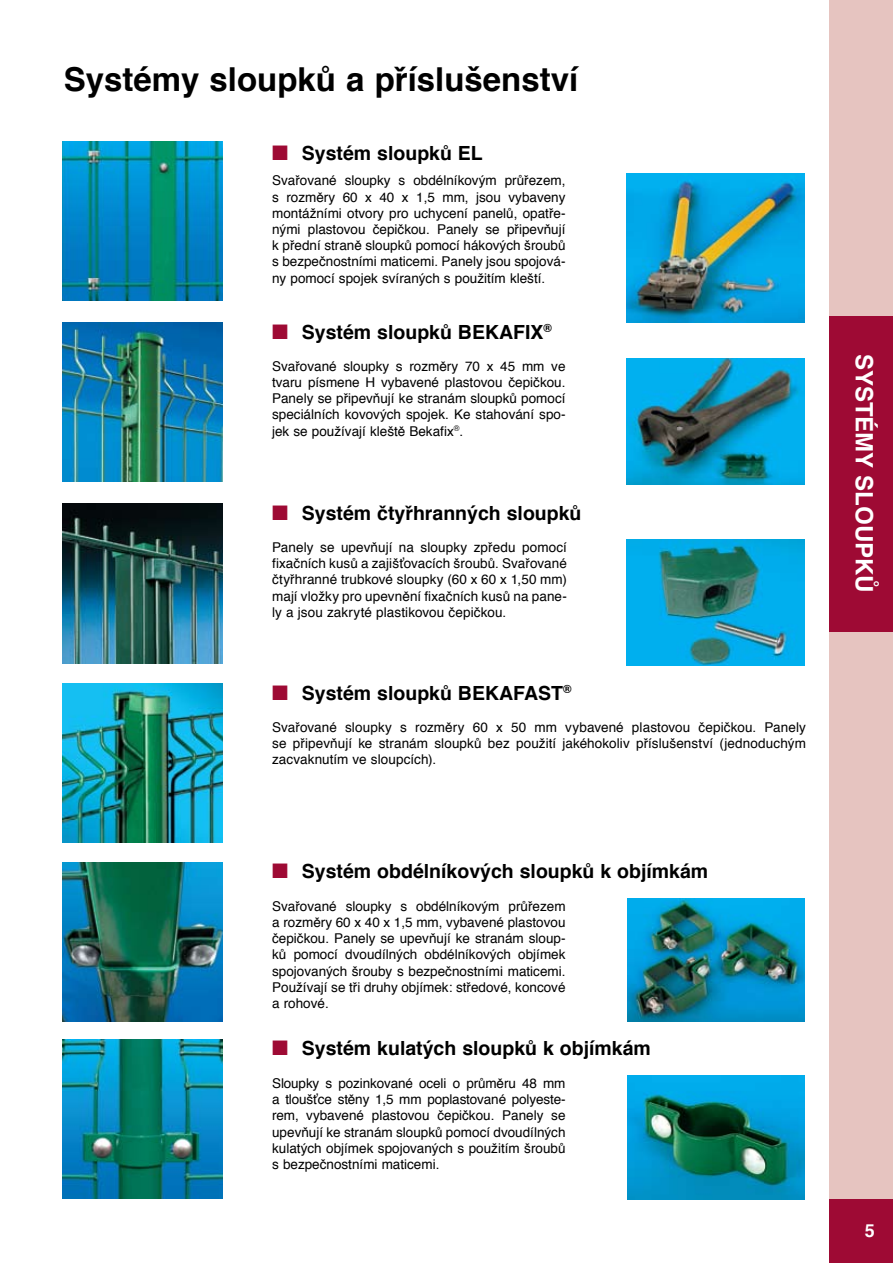
<style>
.page{position:relative;width:893px;height:1263px;background:#fff}
.page>*{position:absolute;margin:0;border:0;box-sizing:border-box;transform-origin:0 0}
.t1{font:700 33px "Helvetica";color:#000}
.t2{font:700 24px "Helvetica";color:#fff}
.t3{font:700 19.5px "Helvetica";color:#000}
.t4{font:700 18px "Helvetica";color:#fff}
.t5{font:13.5px/16.2px "Helvetica";color:#000;text-align:justify}
.s1{color:#9e0a34}
</style>
<div class="page">
<div style="left:829px;top:0;width:64px;height:1263px;background:#e6c4c0"></div>
<div style="left:829px;top:316px;width:64px;height:315px;background:#9e0a34"></div>
<div style="left:829px;top:1199px;width:64px;height:64px;background:#9e0a34"></div>
<img style="left:628px;top:898px;width:176px;height:123px">
<img style="left:628px;top:1076px;width:176px;height:123px">
<img style="left:627px;top:173px;width:177px;height:149px">
<img style="left:627px;top:358px;width:177px;height:127px">
<img style="left:63px;top:683px;width:159px;height:160px">
<img style="left:63px;top:862px;width:159px;height:159px">
<img style="left:63px;top:1039px;width:159px;height:160px">
<img style="left:63px;top:504px;width:159px;height:159px">
<img style="left:63px;top:322px;width:159px;height:160px">
<img style="left:63px;top:141px;width:159px;height:160px">
<img style="left:627px;top:540px;width:177px;height:126px">
<h1 class="t1" style="left:64px;top:49px;width:516px">Systémy sloupků a příslušenství</h1>
<h3 class="t3" style="left:272px;top:136px;width:210px"><span class="s1">■</span> Systém sloupků EL</h3>
<p class="t5" style="left:272px;top:172px;width:295px">Svařované sloupky s obdélníkovým průřezem, s rozměry 60 x 40 x 1,5 mm, jsou vybaveny montážními otvory pro uchycení panelů, opatře&shy;nými plastovou čepičkou. Panely se připevňují k přední straně sloupků pomocí hákových šroubů s bezpečnostními maticemi. Panely jsou spojová&shy;ny pomocí spojek svíraných s použitím kleští.</p>
<h3 class="t3" style="left:272px;top:314px;width:281px"><span class="s1">■</span> Systém sloupků BEKAFIX<sup>®</sup></h3>
<p class="t5" style="left:272px;top:357px;width:295px">Svařované sloupky s rozměry 70 x 45 mm ve tvaru písmene H vybavené plastovou čepičkou.<br>Panely se připevňují ke stranám sloupků pomocí speciálních kovových spojek. Ke stahování spo&shy;jek se používají kleště Bekafix<sup>®</sup>.</p>
<h3 class="t3" style="left:272px;top:495px;width:311px"><span class="s1">■</span> Systém čtyřhranných sloupků</h3>
<p class="t5" style="left:272px;top:539px;width:296px">Panely se upevňují na sloupky zpředu pomocí fixačních kusů a zajišťovacích šroubů. Svařované čtyřhranné trubkové sloupky (60 x 60 x 1,50 mm) mají vložky pro upevnění fixačních kusů na pane&shy;ly a jsou zakryté plastikovou čepičkou.</p>
<h3 class="t3" style="left:272px;top:675px;width:301px"><span class="s1">■</span> Systém sloupků BEKAFAST<sup>®</sup></h3>
<p class="t5" style="left:272px;top:718px;width:535px">Svařované sloupky s rozměry 60 x 50 mm vybavené plastovou čepičkou. Panely se připevňují ke stranám sloupků bez použití jakéhokoliv příslušenství (jednoduchým zacvaknutím ve sloupcích).</p>
<h3 class="t3" style="left:272px;top:854px;width:438px"><span class="s1">■</span> Systém obdélníkových sloupků k objímkám</h3>
<p class="t5" style="left:272px;top:897px;width:295px">Svařované sloupky s obdélníkovým průřezem a rozměry 60 x 40 x 1,5 mm, vybavené plastovou čepičkou. Panely se upevňují ke stranám sloup&shy;ků pomocí dvoudílných obdélníkových objímek spojovaných šrouby s bezpečnostními maticemi.<br>Používají se tři druhy objímek: středové, koncové a rohové.</p>
<h3 class="t3" style="left:272px;top:1031px;width:380px"><span class="s1">■</span> Systém kulatých sloupků k objímkám</h3>
<p class="t5" style="left:272px;top:1075px;width:295px">Sloupky s pozinkované oceli o průměru 48 mm a tloušťce stěny 1,5 mm poplastované polyeste&shy;rem, vybavené plastovou čepičkou. Panely se upevňují ke stranám sloupků pomocí dvoudílných kulatých objímek spojovaných s použitím šroubů s bezpečnostními maticemi.</p>
<h2 class="t2" style="left:886px;top:354px;width:240px;rotate:90deg">Systémy sloupků</h2>
<h3 class="t4" style="left:865px;top:1214px;width:12px">5</h3>
</div>
